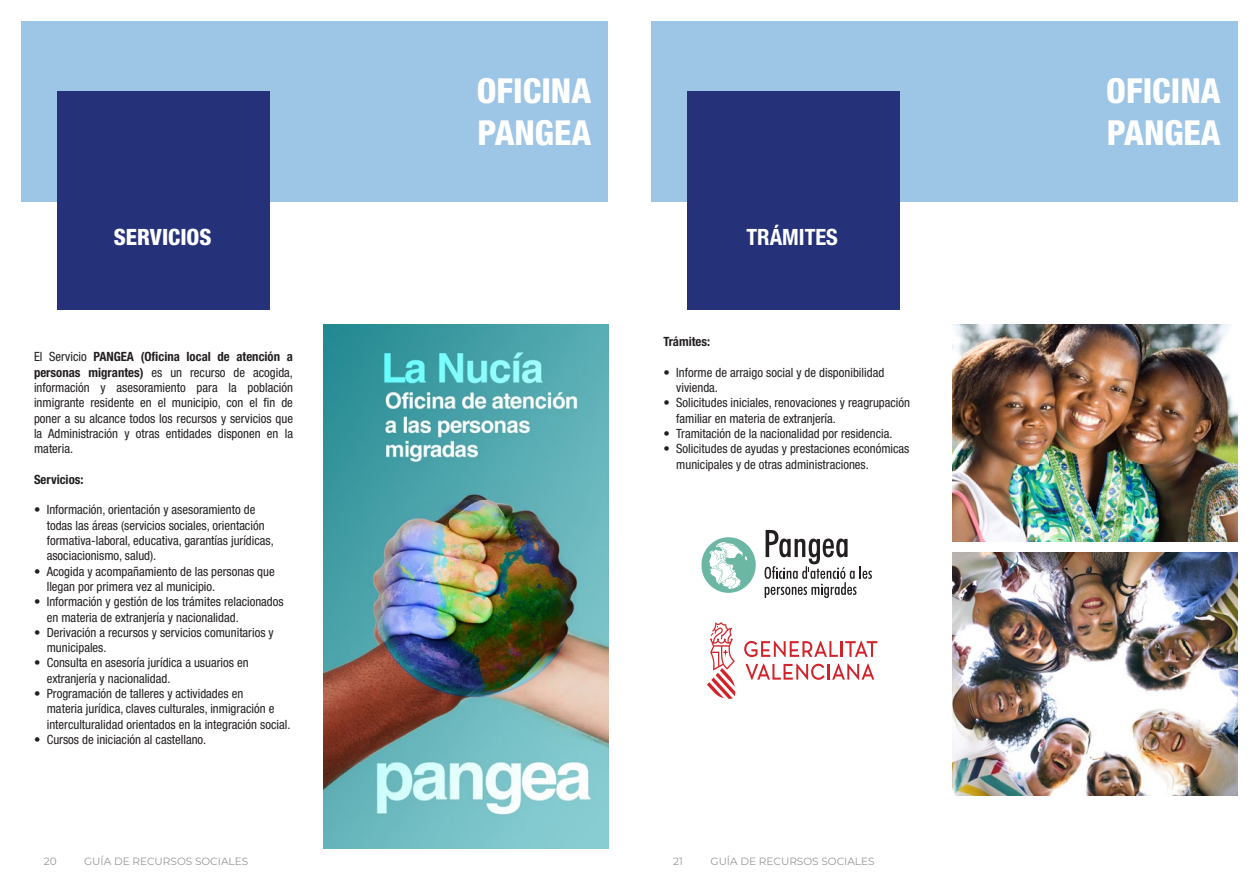
<style>
.page{position:relative;width:1259px;height:893px;background:#fff}
.page>*{position:absolute;margin:0;border:0;box-sizing:border-box;transform-origin:0 0}
.t1{font:800 condensed 34.5px "Helvetica Neue LT Std";color:#fff}
.t2{font:800 condensed 22.5px "Helvetica Neue LT Std";color:#fff}
.t3{font:700 condensed 22.5px "Helvetica Neue LT Std";color:#fff}
.t4{font:condensed 12.75px/15.3px "Helvetica Neue LT Std";color:#231f20}
.t5{font:700 condensed 12.75px "Helvetica Neue LT Std";color:#231f20}
.t6{font:10.5px "Montserrat";color:#939598}
.s1{font-weight:700}
</style>
<div class="page">
<div style="left:21px;top:21px;width:587px;height:181px;background:#9dc5e6"></div>
<div style="left:57px;top:91px;width:213px;height:219px;background:#25327a"></div>
<div style="left:651px;top:21px;width:586px;height:181px;background:#9dc5e6"></div>
<div style="left:686px;top:91px;width:213px;height:219px;background:#25327a"></div>
<img style="left:324px;top:324px;width:284px;height:524px">
<img style="left:952px;top:324px;width:285px;height:217px">
<img style="left:952px;top:553px;width:285px;height:242px">
<svg style="left:744px;top:641px;width:133px;height:16px"></svg>
<svg style="left:745px;top:664px;width:129px;height:16px"></svg>
<svg style="left:707px;top:622px;width:28px;height:77px"></svg>
<svg style="left:764px;top:530px;width:108px;height:68px"></svg>
<svg style="left:701px;top:537px;width:55px;height:56px"></svg>
<p class="t1" style="left:477px;top:70px;width:116px">OFICINA</p>
<p class="t1" style="left:477px;top:111px;width:115px">PANGEA</p>
<p class="t2" style="left:114px;top:223px;width:99px">SERVICIOS</p>
<p class="t3" style="left:746px;top:223px;width:93px">TRÁMITES</p>
<p class="t4" style="left:34px;top:349px;width:260px;text-align:justify">El Servicio <span class="s1">PANGEA (Oficina local de atención a personas migrantes)</span> es un recurso de acogida, información y asesoramiento para la población inmigrante residente en el municipio, con el fin de poner a su alcance todos los recursos y servicios que la Administración y otras entidades disponen en la materia.</p>
<p class="t5" style="left:34px;top:472px;width:51px">Servicios:</p>
<p class="t4" style="left:47px;top:502px;width:228px;text-indent:-13px">• Información, orientación y asesoramiento de todas las áreas (servicios sociales, orientación formativa-laboral, educativa, garantías jurídicas, asociacionismo, salud).</p>
<p class="t4" style="left:47px;top:563px;width:229px;text-indent:-13px">• Acogida y acompañamiento de las personas que llegan por primera vez al municipio.</p>
<p class="t4" style="left:47px;top:594px;width:238px;text-indent:-13px">• Información y gestión de los trámites relacionados en materia de extranjería y nacionalidad.</p>
<p class="t4" style="left:47px;top:625px;width:228px;text-indent:-13px">• Derivación a recursos y servicios comunitarios y municipales.</p>
<p class="t4" style="left:47px;top:655px;width:203px;text-indent:-13px">• Consulta en asesoría jurídica a usuarios en extranjería y nacionalidad.</p>
<p class="t4" style="left:47px;top:686px;width:245px;text-indent:-13px">• Programación de talleres y actividades en<br>materia jurídica, claves culturales, inmigración e interculturalidad orientados en la integración social.</p>
<p class="t4" style="left:34px;top:732px;width:174px">• Cursos de iniciación al castellano.</p>
<p class="t5" style="left:663px;top:334px;width:48px">Trámites:</p>
<p class="t4" style="left:676px;top:364px;width:209px;text-indent:-13px">• Informe de arraigo social y de disponibilidad vivienda.</p>
<p class="t4" style="left:676px;top:395px;width:235px;text-indent:-13px">• Solicitudes iniciales, renovaciones y reagrupación familiar en materia de extranjería.</p>
<p class="t4" style="left:663px;top:426px;width:230px">• Tramitación de la nacionalidad por residencia.</p>
<p class="t4" style="left:676px;top:441px;width:235px;text-indent:-13px">• Solicitudes de ayudas y prestaciones económicas municipales y de otras administraciones.</p>
<p class="t6" style="left:44px;top:854px;width:14px">20</p>
<p class="t6" style="left:84px;top:854px;width:165px">GUÍA DE RECURSOS SOCIALES</p>
<p class="t6" style="left:673px;top:854px;width:11px">21</p>
<p class="t6" style="left:710px;top:854px;width:165px">GUÍA DE RECURSOS SOCIALES</p>
<p class="t1" style="left:1106px;top:70px;width:116px">OFICINA</p>
<p class="t1" style="left:1107px;top:111px;width:115px">PANGEA</p>
</div>
